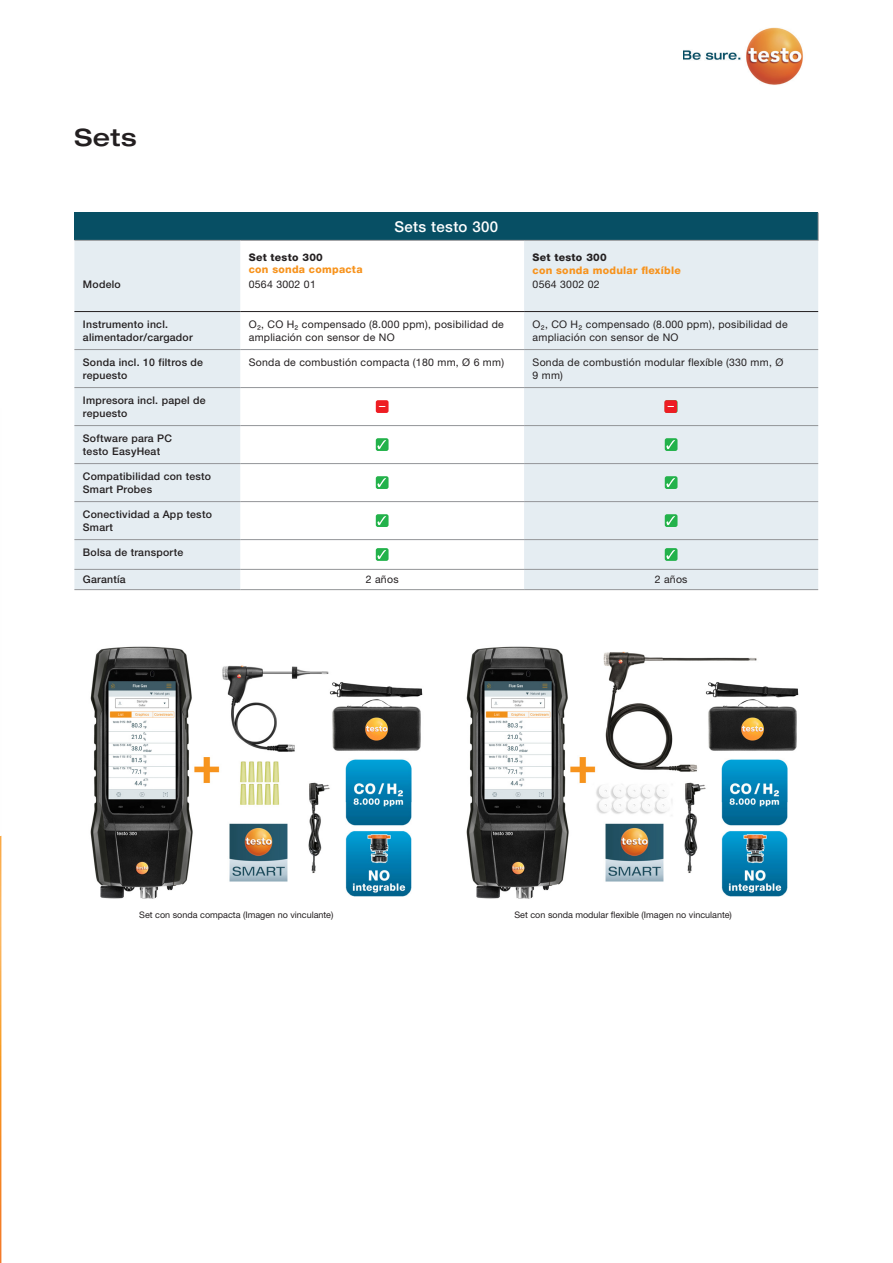
<style>
.page{position:relative;width:893px;height:1263px;background:#fff}
.page>*{position:absolute;margin:0;border:0;box-sizing:border-box;transform-origin:0 0}
.Headline{font:500 expanded 24px "Helvetica Neue LTW1 G";color:#231f20}
.Produktverlgeich{font:500 15px "Helvetica Neue LTW1 G";letter-spacing:.025em;color:#fff}
.Tabelle{font:12.6px "Helvetica Neue LTW1 G";color:#fff}
.Produktverlgeich-2{font:10.5px/13.5px "Helvetica Neue LTW1 G";letter-spacing:.025em;color:#231f20}
.Produktverlgeich-3{font:500 10.5px/13.5px "Helvetica Neue LTW1 G";letter-spacing:.025em;color:#231f20}
.Produktverlgeich-4{font:800 10.5px/12.9px "Helvetica Neue LTW1 G";letter-spacing:.025em;color:#f7931d}
.Produktverlgeich-5{font:800 10.5px "Helvetica Neue LTW1 G";letter-spacing:.025em;color:#231f20}
.t1{font:9px "Helvetica Neue LTW1 G";color:#231f20}
.s1{color:#231f20}
</style>
<div class="page">
<img style="left:683px;top:28px;width:120px;height:57px">
<svg style="left:0;top:836px;width:1px;height:427px"></svg>
<img style="left:90px;top:646px;width:333px;height:253px">
<img style="left:466px;top:646px;width:333px;height:253px">
<div style="left:74px;top:213px;width:744px;height:27px;background:#074f64"></div>
<div style="left:74px;top:241px;width:166px;height:348px;background:#e5edf2"></div>
<div style="left:524px;top:241px;width:294px;height:348px;background:#e5edf2"></div>
<svg style="left:818px;top:213px;width:1px;height:27px"></svg>
<hr style="left:74px;top:349px;width:166px;height:1px;background:#939598">
<hr style="left:240px;top:349px;width:284px;height:1px;background:#939598">
<hr style="left:524px;top:349px;width:294px;height:1px;background:#939598">
<hr style="left:74px;top:387px;width:166px;height:1px;background:#939598">
<hr style="left:240px;top:387px;width:284px;height:1px;background:#939598">
<hr style="left:524px;top:387px;width:294px;height:1px;background:#939598">
<hr style="left:74px;top:425px;width:166px;height:1px;background:#939598">
<hr style="left:240px;top:425px;width:284px;height:1px;background:#939598">
<hr style="left:524px;top:425px;width:294px;height:1px;background:#939598">
<hr style="left:74px;top:463px;width:166px;height:1px;background:#939598">
<hr style="left:240px;top:463px;width:284px;height:1px;background:#939598">
<hr style="left:524px;top:463px;width:294px;height:1px;background:#939598">
<hr style="left:74px;top:501px;width:166px;height:1px;background:#939598">
<hr style="left:240px;top:501px;width:284px;height:1px;background:#939598">
<hr style="left:524px;top:501px;width:294px;height:1px;background:#939598">
<hr style="left:74px;top:539px;width:166px;height:1px;background:#939598">
<hr style="left:240px;top:539px;width:284px;height:1px;background:#939598">
<hr style="left:524px;top:539px;width:294px;height:1px;background:#939598">
<hr style="left:74px;top:569px;width:166px;height:1px;background:#939598">
<hr style="left:240px;top:569px;width:284px;height:1px;background:#939598">
<hr style="left:524px;top:569px;width:294px;height:1px;background:#939598">
<hr style="left:74px;top:589px;width:166px;height:1px;background:#939598">
<hr style="left:240px;top:589px;width:284px;height:1px;background:#939598">
<hr style="left:524px;top:589px;width:294px;height:1px;background:#939598">
<hr style="left:74px;top:240px;width:166px;height:1px;background:#939598">
<hr style="left:240px;top:240px;width:284px;height:1px;background:#939598">
<hr style="left:524px;top:240px;width:295px;height:1px;background:#939598">
<hr style="left:74px;top:311px;width:166px;height:1px;background:#231f20">
<hr style="left:240px;top:311px;width:284px;height:1px;background:#231f20">
<hr style="left:524px;top:311px;width:294px;height:1px;background:#231f20">
<div style="left:376px;top:400px;width:13px;height:13px;background:#ee1d23;border-radius:2px"></div>
<div style="left:664px;top:400px;width:13px;height:13px;background:#ee1d23;border-radius:2px"></div>
<div style="left:376px;top:438px;width:13px;height:13px;background:#23b24b;border-radius:2px"></div>
<svg style="left:377px;top:440px;width:9px;height:9px"></svg>
<div style="left:665px;top:438px;width:12px;height:13px;background:#23b24b;border-radius:2px"></div>
<svg style="left:666px;top:440px;width:9px;height:9px"></svg>
<div style="left:376px;top:476px;width:13px;height:13px;background:#23b24b;border-radius:2px"></div>
<svg style="left:377px;top:478px;width:9px;height:9px"></svg>
<div style="left:665px;top:476px;width:12px;height:13px;background:#23b24b;border-radius:2px"></div>
<svg style="left:666px;top:478px;width:9px;height:9px"></svg>
<div style="left:376px;top:514px;width:13px;height:13px;background:#23b24b;border-radius:2px"></div>
<svg style="left:377px;top:516px;width:9px;height:9px"></svg>
<div style="left:665px;top:514px;width:12px;height:13px;background:#23b24b;border-radius:2px"></div>
<svg style="left:666px;top:516px;width:9px;height:9px"></svg>
<div style="left:376px;top:548px;width:13px;height:13px;background:#23b24b;border-radius:2px"></div>
<svg style="left:377px;top:550px;width:9px;height:9px"></svg>
<div style="left:665px;top:548px;width:12px;height:13px;background:#23b24b;border-radius:2px"></div>
<svg style="left:666px;top:550px;width:9px;height:9px"></svg>
<p class="Headline" style="left:74px;top:122px;width:64px">Sets</p>
<p class="Produktverlgeich-3" style="left:83px;top:277px;width:39px">Modelo</p>
<p class="Produktverlgeich-4" style="left:249px;top:250px;width:115px"><span class="s1">Set testo 300<br></span>con sonda compacta</p>
<p class="Produktverlgeich-2" style="left:249px;top:277px;width:69px">0564 3002 01</p>
<p class="Produktverlgeich" style="left:394px;top:217px;width:105px">Sets testo 300</p>
<p class="Produktverlgeich-5" style="left:533px;top:251px;width:76px">Set testo 300</p>
<p class="Produktverlgeich-4" style="left:533px;top:264px;width:150px">con sonda modular flexíble</p>
<p class="Produktverlgeich-2" style="left:533px;top:277px;width:69px">0564 3002 02</p>
<p class="Produktverlgeich-3" style="left:83px;top:317px;width:111px">Instrumento incl. alimentador/cargador</p>
<p class="Produktverlgeich-2" style="left:249px;top:317px;width:257px">O₂, CO H₂ compensado (8.000 ppm), posibilidad de ampliación con sensor de NO</p>
<p class="Produktverlgeich-2" style="left:533px;top:317px;width:257px">O₂, CO H₂ compensado (8.000 ppm), posibilidad de ampliación con sensor de NO</p>
<p class="Produktverlgeich-3" style="left:83px;top:355px;width:122px">Sonda incl. 10 filtros de repuesto</p>
<p class="Produktverlgeich-2" style="left:249px;top:355px;width:257px">Sonda de combustión compacta (180 mm, Ø 6 mm)</p>
<p class="Produktverlgeich-2" style="left:533px;top:355px;width:252px">Sonda de combustión modular flexíble (330 mm, Ø<br>9 mm)</p>
<p class="Produktverlgeich-3" style="left:83px;top:393px;width:124px">Impresora incl. papel de repuesto</p>
<p class="Tabelle" style="left:379px;top:398px;width:8px">–</p>
<p class="Tabelle" style="left:668px;top:398px;width:8px">–</p>
<p class="Produktverlgeich-3" style="left:83px;top:431px;width:91px">Software para PC testo EasyHeat</p>
<p class="Produktverlgeich-3" style="left:83px;top:469px;width:130px">Compatibilidad con testo<br>Smart Probes</p>
<p class="Produktverlgeich-3" style="left:83px;top:507px;width:130px">Conectividad a App testo<br>Smart</p>
<p class="Produktverlgeich-3" style="left:83px;top:545px;width:102px">Bolsa de transporte</p>
<p class="Produktverlgeich-3" style="left:83px;top:573px;width:44px">Garantía</p>
<p class="Produktverlgeich-2" style="left:366px;top:573px;width:34px">2 años</p>
<p class="Produktverlgeich-2" style="left:655px;top:573px;width:34px">2 años</p>
<p class="t1" style="left:139px;top:909px;width:196px">Set con sonda compacta (Imagen no vinculante)</p>
<p class="t1" style="left:514px;top:909px;width:219px">Set con sonda modular flexible (Imagen no vinculante)</p>
</div>
